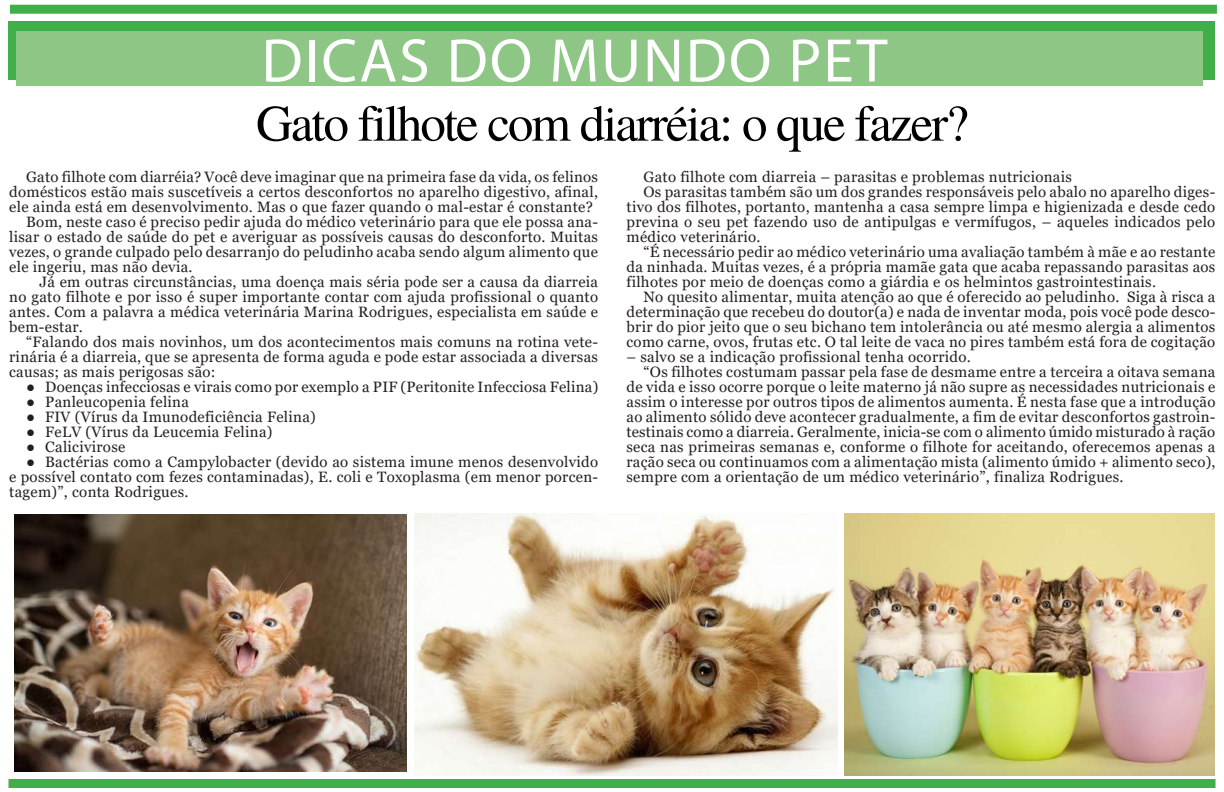
<style>
.page{position:relative;width:1224px;height:792px;background:#fff}
.page>*{position:absolute;margin:0;border:0;box-sizing:border-box;transform-origin:0 0}
.t1{font:62px "Myriad Pro";letter-spacing:.03em;color:#fff}
.t2{font:51px "Times";letter-spacing:-.04em;color:#000}
.t3{font:15px/15px "Georgia";letter-spacing:.02em;color:#231f20;text-align:justify}
</style>
<div class="page">
<div style="left:10px;top:5px;width:1207px;height:9px;background:#40ae49"></div>
<div style="left:9px;top:779px;width:1206px;height:9px;background:#40ae49"></div>
<div style="left:8px;top:21px;width:1207px;height:58px;background:#40ae49"></div>
<div style="left:17px;top:31px;width:1186px;height:54px;background:#8ec686"></div>
<img style="left:414px;top:513px;width:424px;height:262px">
<img style="left:844px;top:513px;width:370px;height:262px">
<img style="left:15px;top:515px;width:392px;height:256px">
<h1 class="t1" style="left:261px;top:22px;width:627px">DICAS DO MUNDO PET</h1>
<h2 class="t2" style="left:256px;top:86px;width:714px">Gato filhote com diarréia: o que fazer?</h2>
<p class="t3" style="left:26px;top:169px;width:573px">Gato filhote com diarréia? Você deve imaginar que na primeira fase da vida, os felinos</p>
<p class="t3" style="left:9px;top:184px;width:590px">domésticos estão mais suscetíveis a certos desconfortos no aparelho digestivo, afinal,</p>
<p class="t3" style="left:9px;top:199px;width:585px">ele ainda está em desenvolvimento. Mas o que fazer quando o mal-estar é constante?</p>
<p class="t3" style="left:26px;top:214px;width:573px">Bom, neste caso é preciso pedir ajuda do médico veterinário para que ele possa ana-</p>
<p class="t3" style="left:9px;top:229px;width:590px">lisar o estado de saúde do pet e averiguar as possíveis causas do desconforto. Muitas</p>
<p class="t3" style="left:9px;top:244px;width:590px">vezes, o grande culpado pelo desarranjo do peludinho acaba sendo algum alimento que</p>
<p class="t3" style="left:9px;top:259px;width:185px">ele ingeriu, mas não devia.</p>
<p class="t3" style="left:39px;top:274px;width:560px">Já em outras circunstâncias, uma doença mais séria pode ser a causa da diarreia</p>
<p class="t3" style="left:9px;top:289px;width:590px">no gato filhote e por isso é super importante contar com ajuda profissional o quanto</p>
<p class="t3" style="left:9px;top:304px;width:590px">antes. Com a palavra a médica veterinária Marina Rodrigues, especialista em saúde e</p>
<p class="t3" style="left:9px;top:319px;width:75px">bem-estar.</p>
<p class="t3" style="left:26px;top:334px;width:573px">“Falando dos mais novinhos, um dos acontecimentos mais comuns na rotina vete-</p>
<p class="t3" style="left:9px;top:349px;width:590px">rinária é a diarreia, que se apresenta de forma aguda e pode estar associada a diversas</p>
<p class="t3" style="left:9px;top:364px;width:208px">causas; as mais perigosas são:</p>
<p class="t3" style="left:26px;top:379px;width:574px">● Doenças infecciosas e virais como por exemplo a PIF (Peritonite Infecciosa Felina)</p>
<p class="t3" style="left:26px;top:394px;width:164px">● Panleucopenia felina</p>
<p class="t3" style="left:26px;top:409px;width:291px">● FIV (Vírus da Imunodeficiência Felina)</p>
<p class="t3" style="left:26px;top:424px;width:248px">● FeLV (Vírus da Leucemia Felina)</p>
<p class="t3" style="left:26px;top:439px;width:101px">● Calicivirose</p>
<p class="t3" style="left:9px;top:454px;width:590px;text-indent:17px">● Bactérias como a Campylobacter (devido ao sistema imune menos desenvolvido e possível contato com fezes contaminadas), E. coli e Toxoplasma (em menor porcen&shy;tagem)”, conta Rodrigues.</p>
<p class="t3" style="left:644px;top:169px;width:430px">Gato filhote com diarreia – parasitas e problemas nutricionais</p>
<p class="t3" style="left:644px;top:184px;width:573px">Os parasitas também são um dos grandes responsáveis pelo abalo no aparelho diges-</p>
<p class="t3" style="left:627px;top:199px;width:590px">tivo dos filhotes, portanto, mantenha a casa sempre limpa e higienizada e desde cedo</p>
<p class="t3" style="left:627px;top:214px;width:590px">previna o seu pet fazendo uso de antipulgas e vermífugos, – aqueles indicados pelo</p>
<p class="t3" style="left:627px;top:229px;width:136px">médico veterinário.</p>
<p class="t3" style="left:644px;top:244px;width:573px">“É necessário pedir ao médico veterinário uma avaliação também à mãe e ao restante</p>
<p class="t3" style="left:627px;top:259px;width:590px">da ninhada. Muitas vezes, é a própria mamãe gata que acaba repassando parasitas aos</p>
<p class="t3" style="left:627px;top:274px;width:531px">filhotes por meio de doenças como a giárdia e os helmintos gastrointestinais.</p>
<p class="t3" style="left:644px;top:289px;width:573px">No quesito alimentar, muita atenção ao que é oferecido ao peludinho. Siga à risca a</p>
<p class="t3" style="left:627px;top:304px;width:590px">determinação que recebeu do doutor(a) e nada de inventar moda, pois você pode desco-</p>
<p class="t3" style="left:627px;top:319px;width:590px">brir do pior jeito que o seu bichano tem intolerância ou até mesmo alergia a alimentos</p>
<p class="t3" style="left:627px;top:334px;width:590px">como carne, ovos, frutas etc. O tal leite de vaca no pires também está fora de cogitação</p>
<p class="t3" style="left:627px;top:349px;width:346px">– salvo se a indicação profissional tenha ocorrido.</p>
<p class="t3" style="left:644px;top:364px;width:573px">“Os filhotes costumam passar pela fase de desmame entre a terceira a oitava semana</p>
<p class="t3" style="left:627px;top:379px;width:590px">de vida e isso ocorre porque o leite materno já não supre as necessidades nutricionais e</p>
<p class="t3" style="left:627px;top:394px;width:590px">assim o interesse por outros tipos de alimentos aumenta. É nesta fase que a introdução</p>
<p class="t3" style="left:627px;top:409px;width:590px">ao alimento sólido deve acontecer gradualmente, a fim de evitar desconfortos gastroin-</p>
<p class="t3" style="left:627px;top:424px;width:590px">testinais como a diarreia. Geralmente, inicia-se com o alimento úmido misturado à ração</p>
<p class="t3" style="left:627px;top:439px;width:590px">seca nas primeiras semanas e, conforme o filhote for aceitando, oferecemos apenas a</p>
<p class="t3" style="left:627px;top:454px;width:591px">ração seca ou continuamos com a alimentação mista (alimento úmido + alimento seco),</p>
<p class="t3" style="left:627px;top:469px;width:499px">sempre com a orientação de um médico veterinário”, finaliza Rodrigues.</p>
</div>
